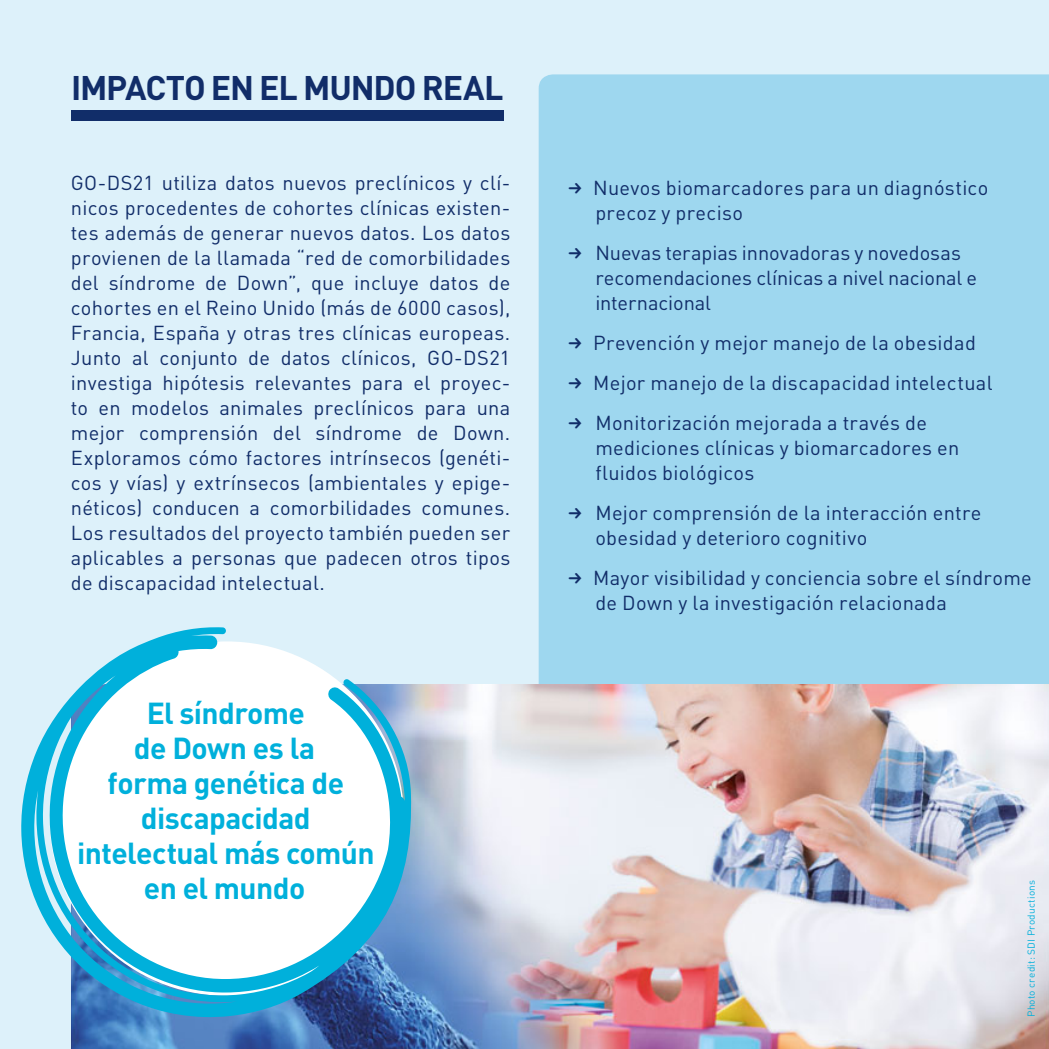
<style>
.page{position:relative;width:1049px;height:1049px;background:#ddf1fa}
.page>*{position:absolute;margin:0;border:0;box-sizing:border-box;transform-origin:0 0}
.t1{font:700 33.75px "DIN Pro";letter-spacing:-.035em;color:#112d69}
.t2{font:700 30px/35px "DIN Pro";letter-spacing:-.02em;color:#00b0db;text-align:center}
.t3{font:20px/25px "DIN Pro";letter-spacing:.015em;color:#112d69}
.t4{font:20px/25px "DIN Pro";letter-spacing:-.005em;color:#112d69}
.t5{font:10px "DIN Pro";letter-spacing:.03em;color:#00b0db}
</style>
<div class="page">
<img style="left:71px;top:684px;width:978px;height:365px">
<div style="left:539px;top:74px;width:510px;height:610px;background:#9ed7ef"></div>
<img style="left:539px;top:684px;width:510px;height:1px">
<div style="left:71px;top:110px;width:433px;height:10px;background:#112d69"></div>
<svg style="left:21px;top:627px;width:392px;height:390px;background:#bbe1f0"></svg>
<svg style="left:569px;top:183px;width:12px;height:11px"></svg>
<svg style="left:569px;top:248px;width:12px;height:11px"></svg>
<svg style="left:569px;top:338px;width:12px;height:11px"></svg>
<svg style="left:569px;top:378px;width:12px;height:11px"></svg>
<svg style="left:569px;top:418px;width:12px;height:11px"></svg>
<svg style="left:569px;top:508px;width:12px;height:11px"></svg>
<svg style="left:569px;top:573px;width:12px;height:11px"></svg>
<h1 class="t1" style="left:71px;top:76px;width:434px">IMPACTO EN EL MUNDO REAL</h1>
<p class="t3" style="left:71px;top:173px;width:441px;text-align:justify">GO-DS21 utiliza datos nuevos preclínicos y clí&shy;nicos procedentes de cohortes clínicas existen&shy;tes además de generar nuevos datos. Los datos provienen de la llamada “red de comorbilidades del síndrome de Down”, que incluye datos de cohortes en el Reino Unido (más de 6000 casos), Francia, España y otras tres clínicas europeas.<br>Junto al conjunto de datos clínicos, GO-DS21 investiga hipótesis relevantes para el proyec&shy;to en modelos animales preclínicos para una mejor comprensión del síndrome de Down.<br>Exploramos cómo factores intrínsecos (genéti&shy;cos y vías) y extrínsecos (ambientales y epige&shy;néticos) conducen a comorbilidades comunes.<br>Los resultados del proyecto también pueden ser aplicables a personas que padecen otros tipos de discapacidad intelectual.</p>
<p class="t3" style="left:593px;top:178px;width:397px">Nuevos biomarcadores para un diagnóstico precoz y preciso</p>
<p class="t4" style="left:595px;top:243px;width:383px">Nuevas terapias innovadoras y novedosas recomendaciones clínicas a nivel nacional e internacional</p>
<p class="t3" style="left:593px;top:325px;width:401px;line-height:40px">Prevención y mejor manejo de la obesidad<br>Mejor manejo de la discapacidad intelectual<br>Monitorización mejorada a través de</p>
<p class="t3" style="left:595px;top:438px;width:365px">mediciones clínicas y biomarcadores en fluidos biológicos</p>
<p class="t3" style="left:595px;top:503px;width:388px">Mejor comprensión de la interacción entre obesidad y deterioro cognitivo</p>
<p class="t3" style="left:593px;top:568px;width:440px">Mayor visibilidad y conciencia sobre el síndrome de Down y la investigación relacionada</p>
<h2 class="t2" style="left:77px;top:699px;width:299px">El síndrome<br>de Down es la<br>forma genética de discapacidad intelectual más común en el mundo</h2>
<p class="t5" style="left:1028px;top:1017px;width:139px;rotate:-90deg">Photo credit: SDI Productions</p>
</div>
